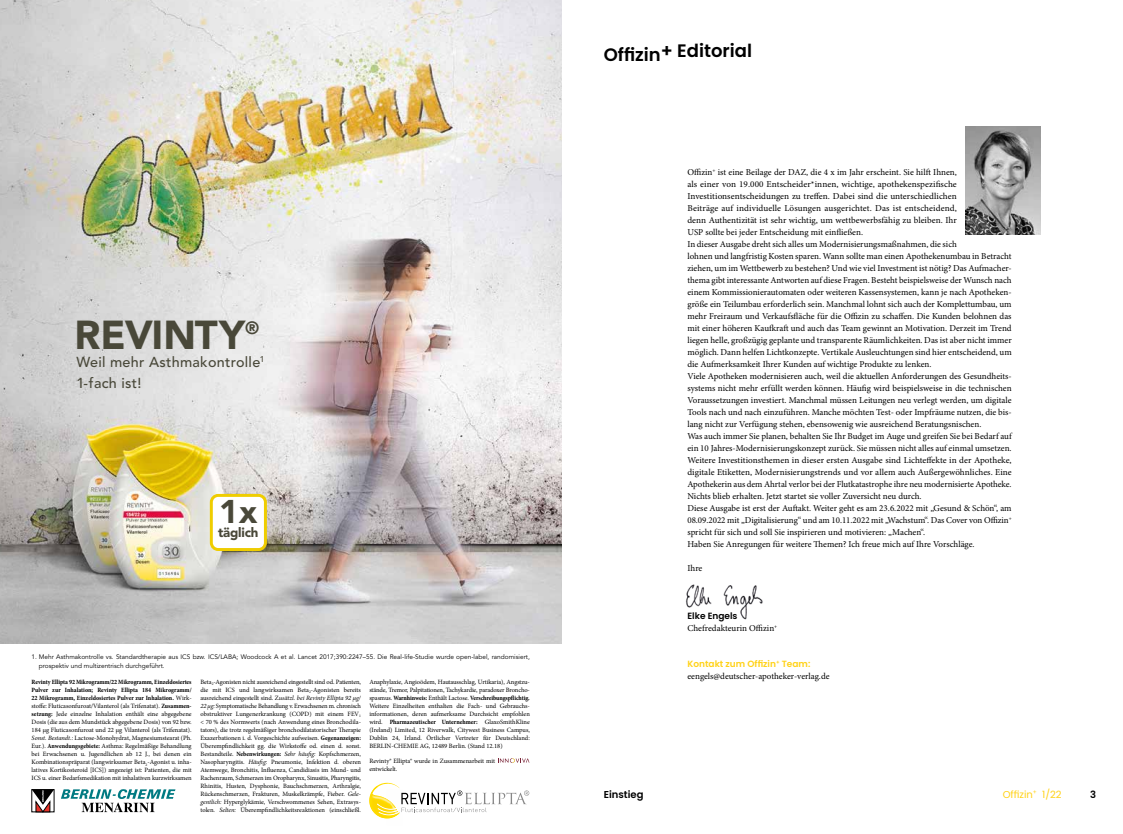
<style>
.page{position:relative;width:1123px;height:834px;background:#fff}
.page>*{position:absolute;margin:0;border:0;box-sizing:border-box;transform-origin:0 0}
.t1{font:900 40.1px "Avenir LT Std";letter-spacing:-.015em;color:#494839}
.t2{font:900 32.6px "Avenir LT Std";color:#494839}
.t3{font:600 18px "Poppins";color:#000}
.t4{font:900 17.7px "Avenir LT Std";color:#494839}
.t5{font:500 14.4px/20.6px "Avenir LT Std";letter-spacing:.02em;color:#494839}
.t6{font:900 13.2px "Avenir LT Std";letter-spacing:-.015em;color:#494839}
.t7{font:10px "Poppins";color:#ffd218}
.t8{font:600 10px "Poppins";color:#000}
.t9{font:9px/12px "Minion Pro";color:#000}
.t10{font:600 9px "Poppins";color:#ffd218}
.t11{font:600 9px "Poppins";color:#000}
.t12{font:6.5px/8px "Minion Pro";letter-spacing:-.005em;color:#000;text-align:justify}
.t13{font:6.5px/9px "Avenir LT Std";color:#000}
.s1{font-weight:700;font-stretch:condensed}
.s2{font-style:italic}
</style>
<div class="page">
<img style="left:686px;top:584px;width:77px;height:35px">
<img style="left:965px;top:126px;width:75px;height:108px">
<img style="left:0;top:0;width:561px;height:643px">
<div style="left:211px;top:495px;width:54px;height:54px;background:#fff;border-radius:7px"></div>
<div style="left:210px;top:494px;width:57px;height:57px;border:3px solid #efcd00;border-radius:7px"></div>
<svg style="left:61px;top:789px;width:114px;height:23px"></svg>
<svg style="left:32px;top:789px;width:22px;height:23px"></svg>
<svg style="left:369px;top:782px;width:160px;height:36px"></svg>
<svg style="left:498px;top:758px;width:31px;height:5px"></svg>
<h1 class="t1" style="left:74px;top:311px;width:172px">REVINTY</h1>
<h3 class="t4" style="left:245px;top:317px;width:16px">®</h3>
<h3 class="t5" style="left:77px;top:352px;width:189px">Weil mehr Asthmakontrolle<sup>1<br></sup>1-fach ist!</h3>
<h2 class="t2" style="left:219px;top:491px;width:40px">1x</h2>
<h3 class="t6" style="left:218px;top:524px;width:42px">täglich</h3>
<p class="t13" style="left:39px;top:651px;width:492px;text-indent:-7px">1. Mehr Asthmakontrolle vs. Standardtherapie aus ICS bzw. ICS/LABA; Woodcock A et al. Lancet 2017;390:2247–55. Die Real-life-Studie wurde open-label, randomisiert, prospektiv und multizentrisch durchgeführt.</p>
<p class="t12" style="left:32px;top:677px;width:162px"><span class="s1">Revinty Ellipta 92 Mikrogramm/22 Mikrogramm, Einzeldosiertes Pulver zur Inhalation; Revinty Ellipta 184 Mikrogramm/ 22 Mikrogramm, Einzeldosiertes Pulver zur Inhalation.</span> Wirk&shy;stoffe: Fluticasonfuroat/Vilanterol (als Trifenatat). <span class="s1">Zusammen&shy;setzung:</span> Jede einzelne Inhalation enthält eine abgegebene Dosis (die aus dem Mundstück abgegebene Dosis) von 92 bzw.<br>184 µg Fluticasonfuroat und 22 µg Vilanterol (als Trifenatat).<br><span class="s2">Sonst. Bestandt.:</span> Lactose-Monohydrat, Magnesiumstearat (Ph.<br>Eur.). <span class="s1">Anwendungsgebiete:</span> Asthma: Regelmäßige Behandlung bei Erwachsenen u. Jugendlichen ab 12 J., bei denen ein Kombinationspräparat (langwirksamer Beta<sub>2</sub>-Agonist u. inha&shy;latives Kortikosteroid [ICS]) angezeigt ist: Patienten, die mit ICS u. einer Bedarfsmedikation mit inhalativen kurzwirksamen</p>
<p class="t12" style="left:200px;top:677px;width:162px">Beta<sub>2</sub>-Agonisten nicht ausreichend eingestellt sind od. Patienten, die mit ICS und langwirksamen Beta<sub>2</sub>-Agonisten bereits ausreichend eingestellt sind. Z<span class="s2">usätzl. bei Revinty Ellipta 92 µg/ 22 µg:</span> Symptomatische Behandlung v. Erwachsenen m. chronisch obstruktiver Lungenerkrankung (COPD) mit einem FEV<sub>1 </sub>&lt; 70 % des Normwerts (nach Anwendung eines Bronchodila&shy;tators), die trotz regelmäßiger bronchodilatatorischer Therapie Exazerbationen i. d. Vorgeschichte aufweisen. <span class="s1">Gegenanzeigen:<br></span>Überempfindlichkeit gg. die Wirkstoffe od. einen d. sonst.<br>Bestandteile. <span class="s1">Nebenwirkungen:</span> <span class="s2">Sehr häufig:</span> Kopfschmerzen, Nasopharyngitis. <span class="s2">Häufig:</span> Pneumonie, Infektion d. oberen Atemwege, Bronchitis, Influenza, Candidiasis im Mund- und Rachenraum, Schmerzen im Oropharynx, Sinusitis, Pharyngitis, Rhinitis, Husten, Dysphonie, Bauchschmerzen, Arthralgie, Rückenschmerzen, Frakturen, Muskelkrämpfe, Fieber. <span class="s2">Gele&shy;gentlich:</span> Hyperglykämie, Verschwommenes Sehen, Extrasys&shy;tolen. <span class="s2">Selten:</span> Überempfindlichkeitsreaktionen (einschließl.</p>
<p class="t12" style="left:369px;top:677px;width:162px">Anaphylaxie, Angioödem, Hautausschlag, Urtikaria), Angstzu&shy;stände, Tremor, Palpitationen, Tachykardie, paradoxer Broncho&shy;spasmus. <span class="s1">Warnhinweis:</span> Enthält Lactose. <span class="s1">Verschreibungspflichtig.<br></span>Weitere Einzelheiten enthalten die Fach- und Gebrauchs&shy;informationen, deren aufmerksame Durchsicht empfohlen wird. <span class="s1">Pharmazeutischer Unternehmer:</span> GlaxoSmithKline (Ireland) Limited, 12 Riverwalk, Citywest Business Campus, Dublin 24, Irland. Örtlicher Vertreter für Deutschland:<br>BERLIN-CHEMIE AG, 12489 Berlin. (Stand 12.18)</p>
<p class="t12" style="left:369px;top:756px;width:127px">Revinty® Ellipta® wurde in Zusammenarbeit mit entwickelt.</p>
<h3 class="t3" style="left:603px;top:41px;width:150px">Offizin+ Editorial</h3>
<p class="t9" style="left:687px;top:166px;width:326px">Offizin<sup>+</sup> ist eine Beilage der DAZ, die 4 x im Jahr erscheint. Sie hilft Ihnen,<br>als einer von 19.000 Entscheider*innen, wichtige, apothekenspezifische Investitionsentscheidungen zu treffen. Dabei sind die unterschiedlichen<br>Beiträge auf individuelle Lösungen ausgerichtet. Das ist entscheidend,<br>denn Authentizität ist sehr wichtig, um wettbewerbsfähig zu bleiben. Ihr<br>USP sollte bei jeder Entscheidung mit einfließen.<br>In dieser Ausgabe dreht sich alles um Modernisierungsmaßnahmen, die sich<br>lohnen und langfristig Kosten sparen. Wann sollte man einen Apothekenumbau in Betracht ziehen, um im Wettbewerb zu bestehen? Und wie viel Investment ist nötig? Das Aufmacher&shy;thema gibt interessante Antworten auf diese Fragen. Besteht beispielsweise der Wunsch nach einem Kommissionierautomaten oder weiteren Kassensystemen, kann je nach Apotheken&shy;größe ein Teilumbau erforderlich sein. Manchmal lohnt sich auch der Komplettumbau, um mehr Freiraum und Verkaufsfläche für die Offizin zu schaffen. Die Kunden belohnen das mit einer höheren Kaufkraft und auch das Team gewinnt an Motivation. Derzeit im Trend liegen helle, großzügig geplante und transparente Räumlichkeiten. Das ist aber nicht immer möglich. Dann helfen Lichtkonzepte. Vertikale Ausleuchtungen sind hier entscheidend, um die Aufmerksamkeit Ihrer Kunden auf wichtige Produkte zu lenken.<br>Viele Apotheken modernisieren auch, weil die aktuellen Anforderungen des Gesundheits&shy;systems nicht mehr erfüllt werden können. Häufig wird beispielsweise in die technischen Voraussetzungen investiert. Manchmal müssen Leitungen neu verlegt werden, um digitale Tools nach und nach einzuführen. Manche möchten Test- oder Impfräume nutzen, die bis&shy;lang nicht zur Verfügung stehen, ebensowenig wie ausreichend Beratungsnischen.<br>Was auch immer Sie planen, behalten Sie Ihr Budget im Auge und greifen Sie bei Bedarf auf ein 10 Jahres-Modernisierungskonzept zurück. Sie müssen nicht alles auf einmal umsetzen.<br>Weitere Investitionsthemen in dieser ersten Ausgabe sind Lichteffekte in der Apotheke, digitale Etiketten, Modernisierungstrends und vor allem auch Außergewöhnliches. Eine Apothekerin aus dem Ahrtal verlor bei der Flutkatastrophe ihre neu modernisierte Apotheke.<br>Nichts blieb erhalten. Jetzt startet sie voller Zuversicht neu durch.<br>Diese Ausgabe ist erst der Auftakt. Weiter geht es am 23.6.2022 mit „Gesund &amp; Schön“, am 08.09.2022 mit „Digitalisierung“ und am 10.11.2022 mit „Wachstum“. Das Cover von Offizin<sup>+ </sup>spricht für sich und soll Sie inspirieren und motivieren: „Machen“.<br>Haben Sie Anregungen für weitere Themen? Ich freue mich auf Ihre Vorschläge.</p>
<p class="t9" style="left:687px;top:562px;width:16px">Ihre</p>
<p class="t11" style="left:687px;top:610px;width:52px">Elke Engels</p>
<p class="t9" style="left:687px;top:622px;width:91px">Chefredakteurin Offizin<sup>+</sup></p>
<p class="t10" style="left:687px;top:658px;width:124px">Kontakt zum Offizin<sup>+</sup> Team:</p>
<p class="t9" style="left:687px;top:670px;width:144px">eengels@deutscher-apotheker-verlag.de</p>
<p class="t7" style="left:1002px;top:788px;width:61px">Offizin<sup>+</sup> 1/22</p>
<p class="t8" style="left:603px;top:788px;width:41px">Einstieg</p>
<p class="t8" style="left:1090px;top:788px;width:7px">3</p>
</div>
